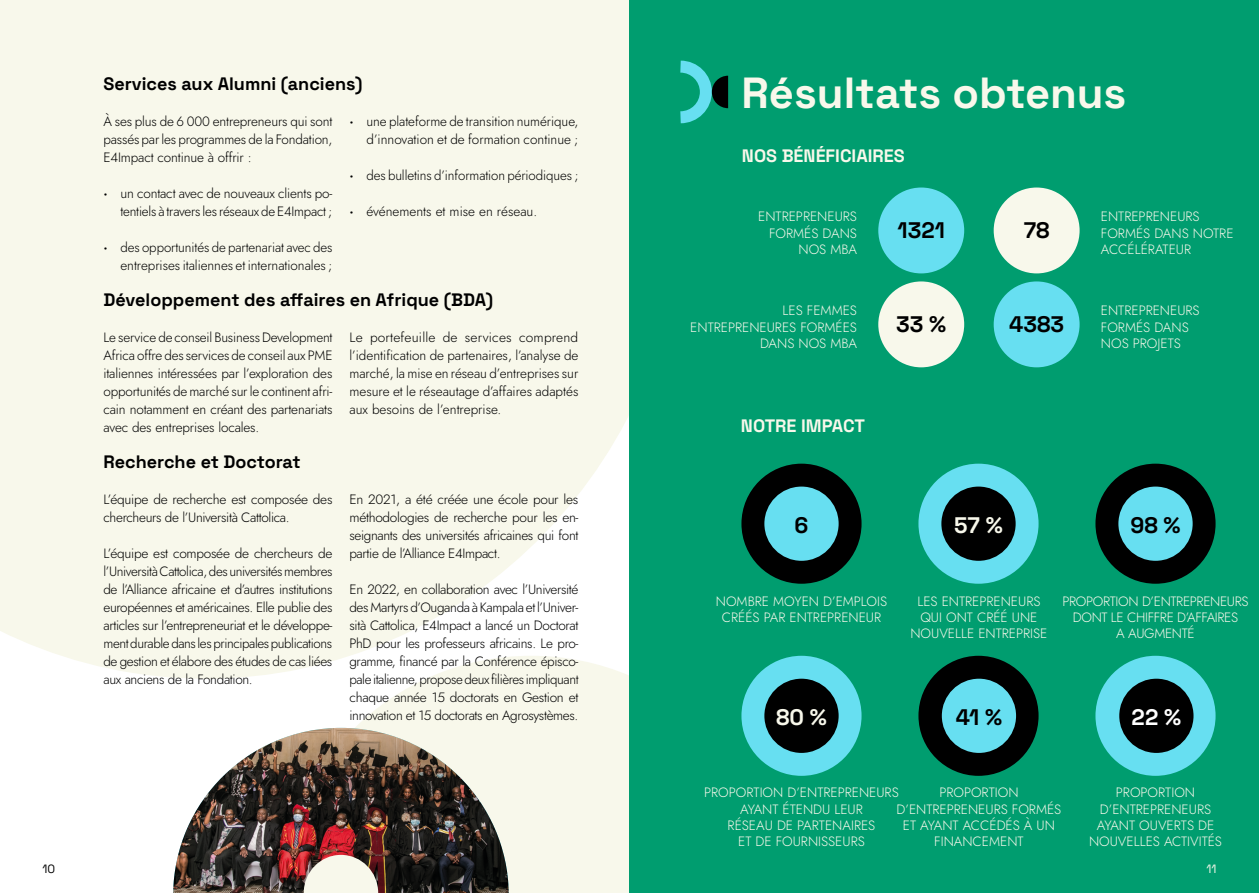
<style>
.page{position:relative;width:1259px;height:893px;background:#fff}
.page>*{position:absolute;margin:0;border:0;box-sizing:border-box;transform-origin:0 0}
.t1{font:700 43.5px "Space Grotesk";color:#f8f8eb}
.t2{font:700 22.5px "Space Grotesk";color:#000}
.t3{font:700 22.5px "Space Grotesk";color:#f8f8eb}
.t4{font:700 22.5px "Space Grotesk";color:#fff}
.t5{font:700 18px "Space Grotesk";color:#000}
.t6{font:700 18px "Space Grotesk";color:#f8f8eb}
.t7{font:13.5px/18px "Jost";letter-spacing:-.01em;color:#000;text-align:justify}
.t8{font:13.5px/16.2px "Jost";color:#f8f8eb;text-align:center}
.t9{font:13.5px/16.2px "Jost";letter-spacing:-.025em;color:#f8f8eb;text-align:center}
.t10{font:12px "Space Grotesk";color:#000}
.t11{font:12px "Space Grotesk";color:#f8f8eb}
</style>
<div class="page">
<div style="left:0;top:0;width:629px;height:679px;background:#f8f8eb"></div>
<svg style="left:279px;top:656px;width:350px;height:237px;fill:#f8f8eb"></svg>
<img style="left:173px;top:728px;width:336px;height:165px">
<svg style="left:304px;top:855px;width:74px;height:38px;background:#d7ccc1"></svg>
<div style="left:629px;top:0;width:630px;height:893px;background:#009d6f"></div>
<div style="left:741px;top:656px;width:120px;height:120px;background:#67dff1;border-radius:50%"></div>
<div style="left:918px;top:656px;width:120px;height:120px;background:#000;border-radius:50%"></div>
<div style="left:1095px;top:656px;width:120px;height:120px;background:#67dff1;border-radius:50%"></div>
<svg style="left:680px;top:60px;width:48px;height:64px"></svg>
<div style="left:764px;top:679px;width:74px;height:74px;background:#000;border-radius:50%"></div>
<div style="left:878px;top:188px;width:86px;height:85px;background:#67dff1;border-radius:50%"></div>
<div style="left:993px;top:188px;width:86px;height:85px;background:#f8f8eb;border-radius:50%"></div>
<div style="left:878px;top:281px;width:86px;height:86px;background:#f8f8eb;border-radius:50%"></div>
<div style="left:993px;top:281px;width:86px;height:86px;background:#67dff1;border-radius:50%"></div>
<div style="left:942px;top:679px;width:74px;height:74px;background:#67dff1;border-radius:50%"></div>
<div style="left:1119px;top:679px;width:74px;height:74px;background:#000;border-radius:50%"></div>
<div style="left:741px;top:464px;width:120px;height:120px;background:#000;border-radius:50%"></div>
<div style="left:764px;top:487px;width:74px;height:74px;background:#67dff1;border-radius:50%"></div>
<div style="left:918px;top:464px;width:120px;height:120px;background:#67dff1;border-radius:50%"></div>
<div style="left:1095px;top:464px;width:120px;height:120px;background:#000;border-radius:50%"></div>
<div style="left:941px;top:487px;width:74px;height:74px;background:#000;border-radius:50%"></div>
<div style="left:1118px;top:487px;width:74px;height:74px;background:#67dff1;border-radius:50%"></div>
<h3 class="t5" style="left:103px;top:71px;width:260px">Services aux Alumni (anciens)</h3>
<p class="t7" style="left:103px;top:112px;width:230px">À ses plus de 6 000 entrepreneurs qui sont passés par les programmes de la Fondation, E4Impact continue à offrir :</p>
<p class="t7" style="left:103px;top:184px;width:230px;text-align:right">· un contact avec de nouveaux clients po&shy;tentiels à travers les réseaux de E4Impact ;</p>
<p class="t7" style="left:103px;top:238px;width:231px;text-align:right">· des opportunités de partenariat avec des entreprises italiennes et internationales ;</p>
<p class="t7" style="left:349px;top:112px;width:230px;text-align:right">· une plateforme de transition numérique, d’innovation et de formation continue ;</p>
<p class="t7" style="left:349px;top:166px;width:230px">· des bulletins d’information périodiques ;</p>
<p class="t7" style="left:349px;top:202px;width:189px">· événements et mise en réseau.</p>
<h3 class="t5" style="left:103px;top:287px;width:391px">Développement des affaires en Afrique (BDA)</h3>
<p class="t7" style="left:103px;top:328px;width:231px">Le service de conseil Business Development Africa offre des services de conseil aux PME italiennes intéressées par l’exploration des opportunités de marché sur le continent afri&shy;cain notamment en créant des partenariats avec des entreprises locales.</p>
<p class="t7" style="left:349px;top:328px;width:230px">Le portefeuille de services comprend l’identification de partenaires, l’analyse de marché, la mise en réseau d’entreprises sur mesure et le réseautage d’affaires adaptés aux besoins de l’entreprise.</p>
<h3 class="t5" style="left:103px;top:449px;width:199px">Recherche et Doctorat</h3>
<p class="t7" style="left:103px;top:490px;width:230px">L’équipe de recherche est composée des chercheurs de l’Università Cattolica.</p>
<p class="t7" style="left:103px;top:544px;width:231px">L’équipe est composée de chercheurs de l’Università Cattolica, des universités membres de l’Alliance africaine et d’autres institutions européennes et américaines. Elle publie des articles sur l’entrepreneuriat et le développe&shy;ment durable dans les principales publications de gestion et élabore des études de cas liées aux anciens de la Fondation.</p>
<p class="t7" style="left:349px;top:490px;width:230px">En 2021, a été créée une école pour les méthodologies de recherche pour les en&shy;seignants des universités africaines qui font partie de l’Alliance E4Impact.</p>
<p class="t7" style="left:349px;top:580px;width:231px">En 2022, en collaboration avec l’Université des Martyrs d’Ouganda à Kampala et l’Univer&shy;sità Cattolica, E4Impact a lancé un Doctorat PhD pour les professeurs africains. Le pro&shy;gramme, financé par la Conférence épisco&shy;pale italienne, propose deux filières impliquant chaque année 15 doctorats en Gestion et innovation et 15 doctorats en Agrosystèmes.</p>
<p class="t10" style="left:43px;top:860px;width:14px">10</p>
<h1 class="t1" style="left:741px;top:61px;width:386px">Résultats obtenus</h1>
<h3 class="t6" style="left:742px;top:143px;width:164px">NOS BÉNÉFICIAIRES</h3>
<p class="t8" style="left:758px;top:209px;width:100px;text-align:right">ENTREPRENEURS<br>FORMÉS DANS<br>NOS MBA</p>
<p class="t8" style="left:690px;top:303px;width:168px;text-align:right">LES FEMMES<br>ENTREPRENEURES FORMÉES<br>DANS NOS MBA</p>
<h3 class="t6" style="left:741px;top:413px;width:125px">NOTRE IMPACT</h3>
<h2 class="t2" style="left:897px;top:214px;width:49px">1321</h2>
<h2 class="t2" style="left:1023px;top:214px;width:27px">78</h2>
<h2 class="t2" style="left:896px;top:308px;width:52px">33 %</h2>
<h2 class="t2" style="left:1009px;top:308px;width:57px">4383</h2>
<p class="t8" style="left:1101px;top:209px;width:134px;text-align:left">ENTREPRENEURS<br>FORMÉS DANS NOTRE<br>ACCÉLÉRATEUR</p>
<p class="t8" style="left:1101px;top:303px;width:100px;text-align:left">ENTREPRENEURS<br>FORMÉS DANS<br>NOS PROJETS</p>
<h2 class="t2" style="left:794px;top:508px;width:15px">6</h2>
<h2 class="t3" style="left:954px;top:508px;width:50px">57 %</h2>
<h2 class="t2" style="left:1130px;top:508px;width:52px">98 %</h2>
<p class="t8" style="left:716px;top:593px;width:173px">NOMBRE MOYEN D’EMPLOIS<br>CRÉÉS PAR ENTREPRENEUR</p>
<p class="t8" style="left:910px;top:593px;width:139px">LES ENTREPRENEURS<br>QUI ONT CRÉÉ UNE<br>NOUVELLE ENTREPRISE</p>
<p class="t9" style="left:1062px;top:593px;width:188px">PROPORTION D’ENTREPRENEURS<br>DONT LE CHIFFRE D’AFFAIRES<br>A AUGMENTÉ</p>
<h2 class="t3" style="left:776px;top:700px;width:52px">80 %</h2>
<h2 class="t2" style="left:955px;top:700px;width:48px">41 %</h2>
<h2 class="t4" style="left:1131px;top:700px;width:51px">22 %</h2>
<p class="t8" style="left:704px;top:785px;width:196px">PROPORTION D’ENTREPRENEURS<br>AYANT ÉTENDU LEUR<br>RÉSEAU DE PARTENAIRES<br>ET DE FOURNISSEURS</p>
<p class="t8" style="left:896px;top:785px;width:166px">PROPORTION<br>D’ENTREPRENEURS FORMÉS<br>ET AYANT ACCÉDÉS À UN<br>FINANCEMENT</p>
<p class="t8" style="left:1089px;top:785px;width:135px">PROPORTION<br>D’ENTREPRENEURS<br>AYANT OUVERTS DE<br>NOUVELLES ACTIVITÉS</p>
<p class="t11" style="left:1206px;top:860px;width:12px">11</p>
</div>
